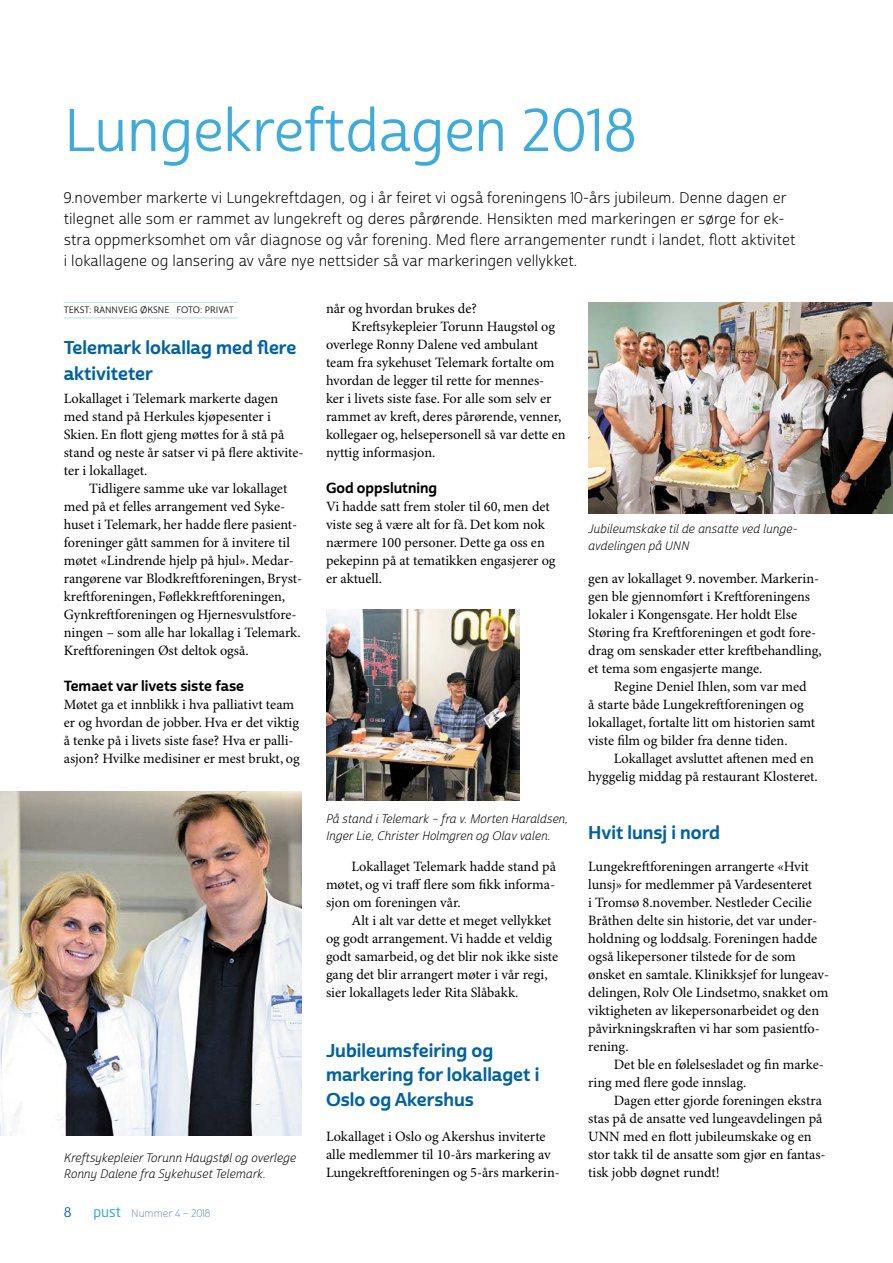
<style>
.page{position:relative;width:893px;height:1263px;background:#fff}
.page>*{position:absolute;margin:0;border:0;box-sizing:border-box;transform-origin:0 0}
.t1{font:58.5px "Cabrito Sans Nor Reg";letter-spacing:-.01em;color:#3eabdb}
.t2{font:18px/24.8px "Cabrito Sans Nor Bol";color:#0062a3}
.t3{font:15px/21px "Cabrito Sans Nor Boo";color:#000}
.t4{font:14.25px/18px "Minion Pro";color:#000}
.t5{font:14.25px "Cabrito Sans Nor Bol";color:#000}
.t6{font:13.5px "Cabrito Sans Nor Reg";color:#0062a3}
.t7{font:12px/16.5px "Cabrito Sans Nor Boo It";color:#000}
.t8{font:10.5px "Cabrito Sans Nor Boo";color:#7294c3}
.t9{font:9px "Cabrito Sans Nor Reg";color:#000}
.s1{font-family:"Neo Sans W1 G";font-size:14.25px;color:#3eabdb}
</style>
<div class="page">
<hr style="left:64px;top:302px;width:174px;height:1px;background:#bfdbed">
<hr style="left:64px;top:318px;width:174px;height:1px;background:#bfdbed">
<img style="left:0;top:791px;width:302px;height:344px">
<img style="left:326px;top:610px;width:194px;height:191px">
<img style="left:588px;top:302px;width:305px;height:211px">
<h1 class="t1" style="left:64px;top:95px;width:575px">Lungekreftdagen 2018</h1>
<p class="t3" style="left:64px;top:187px;width:733px">9.november markerte vi Lungekreftdagen, og i år feiret vi også foreningens 10-års jubileum. Denne dagen er tilegnet alle som er rammet av lungekreft og deres pårørende. Hensikten med markeringen er sørge for ek&shy;stra oppmerksomhet om vår diagnose og vår forening. Med flere arrangementer rundt i landet, flott aktivitet i lokallagene og lansering av våre nye nettsider så var markeringen vellykket.</p>
<p class="t9" style="left:64px;top:305px;width:171px">TEKST: RANNVEIG ØKSNE FOTO: PRIVAT</p>
<p class="t2" style="left:64px;top:335px;width:234px;line-height:25.5px">Telemark lokallag med flere aktiviteter</p>
<p class="t4" style="left:64px;top:390px;width:241px">Lokallaget i Telemark markerte dagen med stand på Herkules kjøpesenter i Skien. En flott gjeng møttes for å stå på stand og neste år satser vi på flere aktivite&shy;ter i lokallaget.</p>
<p class="t4" style="left:64px;top:480px;width:240px;text-indent:26px">Tidligere samme uke var lokallaget med på et felles arrangement ved Syke&shy;huset i Telemark, her hadde flere pasient&shy;foreninger gått sammen for å invitere til møtet «Lindrende hjelp på hjul». Medar&shy;rangørene var Blodkreftforeningen, Bryst&shy;kreftforeningen, Føflekkreftforeningen, Gynkreftforeningen og Hjernesvulstfore&shy;ningen – som alle har lokallag i Telemark.<br>Kreftforeningen Øst deltok også.</p>
<p class="t5" style="left:64px;top:677px;width:182px">Temaet var livets siste fase</p>
<p class="t4" style="left:64px;top:696px;width:237px">Møtet ga et innblikk i hva palliativt team er og hvordan de jobber. Hva er det viktig å tenke på i livets siste fase? Hva er palli&shy;asjon? Hvilke medisiner er mest brukt, og</p>
<p class="t7" style="left:64px;top:1149px;width:234px">Kreftsykepleier Torunn Haugstøl og overlege<br>Ronny Dalene fra Sykehuset Telemark.</p>
<p class="t6" style="left:64px;top:1204px;width:9px">8</p>
<p class="t8" style="left:94px;top:1206px;width:118px"><span class="s1">pust</span> Nummer 4 – 2018</p>
<p class="t4" style="left:326px;top:300px;width:152px">når og hvordan brukes de?</p>
<p class="t4" style="left:351px;top:318px;width:205px">Kreftsykepleier Torunn Haugstøl og</p>
<p class="t4" style="left:326px;top:336px;width:214px">overlege Ronny Dalene ved ambulant</p>
<p class="t4" style="left:326px;top:354px;width:230px">team fra sykehuset Telemark fortalte om</p>
<p class="t4" style="left:326px;top:372px;width:220px">hvordan de legger til rette for mennes-</p>
<p class="t4" style="left:326px;top:390px;width:227px">ker i livets siste fase. For alle som selv er</p>
<p class="t4" style="left:326px;top:408px;width:237px">rammet av kreft, deres pårørende, venner,</p>
<p class="t4" style="left:326px;top:426px;width:241px">kollegaer og, helsepersonell så var dette en</p>
<p class="t4" style="left:326px;top:444px;width:111px">nyttig informasjon.</p>
<p class="t5" style="left:326px;top:479px;width:113px">God oppslutning</p>
<p class="t4" style="left:326px;top:498px;width:231px">Vi hadde satt frem stoler til 60, men det viste seg å være alt for få. Det kom nok nærmere 100 personer. Dette ga oss en pekepinn på at tematikken engasjerer og er aktuell.</p>
<p class="t7" style="left:326px;top:811px;width:244px">På stand i Telemark – fra v. Morten Haraldsen,<br>Inger Lie, Christer Holmgren og Olav valen.</p>
<p class="t4" style="left:326px;top:858px;width:231px;text-align:justify;text-indent:26px">Lokallaget Telemark hadde stand på møtet, og vi traff flere som fikk informa&shy;sjon om foreningen vår.</p>
<p class="t4" style="left:326px;top:912px;width:234px;text-indent:26px">Alt i alt var dette et meget vellykket og godt arrangement. Vi hadde et veldig godt samarbeid, og det blir nok ikke siste gang det blir arrangert møter i vår regi, sier lokallagets leder Rita Slåbakk.</p>
<p class="t2" style="left:326px;top:1038px;width:215px">Jubileumsfeiring og markering for lokallaget i<br>Oslo og Akershus</p>
<p class="t4" style="left:326px;top:1128px;width:235px">Lokallaget i Oslo og Akershus inviterte alle medlemmer til 10-års markering av<br>Lungekreftforeningen og 5-års markerin-</p>
<p class="t7" style="left:588px;top:521px;width:211px">Jubileumskake til de ansatte ved lunge&shy;avdelingen på UNN</p>
<p class="t4" style="left:588px;top:570px;width:235px">gen av lokallaget 9. november. Markerin&shy;gen ble gjennomført i Kreftforeningens lokaler i Kongensgate. Her holdt Else Støring fra Kreftforeningen et godt fore&shy;drag om senskader etter kreftbehandling, et tema som engasjerte mange.</p>
<p class="t4" style="left:588px;top:678px;width:229px;text-indent:26px">Regine Deniel Ihlen, som var med å starte både Lungekreftforeningen og lokallaget, fortalte litt om historien samt viste film og bilder fra denne tiden.</p>
<p class="t4" style="left:588px;top:750px;width:231px;text-align:right">Lokallaget avsluttet aftenen med en hyggelig middag på restaurant Klosteret.</p>
<p class="t2" style="left:588px;top:821px;width:133px">Hvit lunsj i nord</p>
<p class="t4" style="left:588px;top:858px;width:242px">Lungekreftforeningen arrangerte «Hvit lunsj» for medlemmer på Vardesenteret<br>i Tromsø 8.november. Nestleder Cecilie Bråthen delte sin historie, det var under&shy;holdning og loddsalg. Foreningen hadde også likepersoner tilstede for de som ønsket en samtale. Klinikksjef for lungeav&shy;delingen, Rolv Ole Lindsetmo, snakket om viktigheten av likepersonarbeidet og den påvirkningskraften vi har som pasientfo&shy;rening.</p>
<p class="t4" style="left:588px;top:1056px;width:237px;text-indent:26px">Det ble en følelsesladet og fin marke&shy;ring med flere gode innslag.</p>
<p class="t4" style="left:588px;top:1092px;width:239px;text-indent:26px">Dagen etter gjorde foreningen ekstra stas på de ansatte ved lungeavdelingen på UNN med en flott jubileumskake og en stor takk til de ansatte som gjør en fantas&shy;tisk jobb døgnet rundt!</p>
</div>
